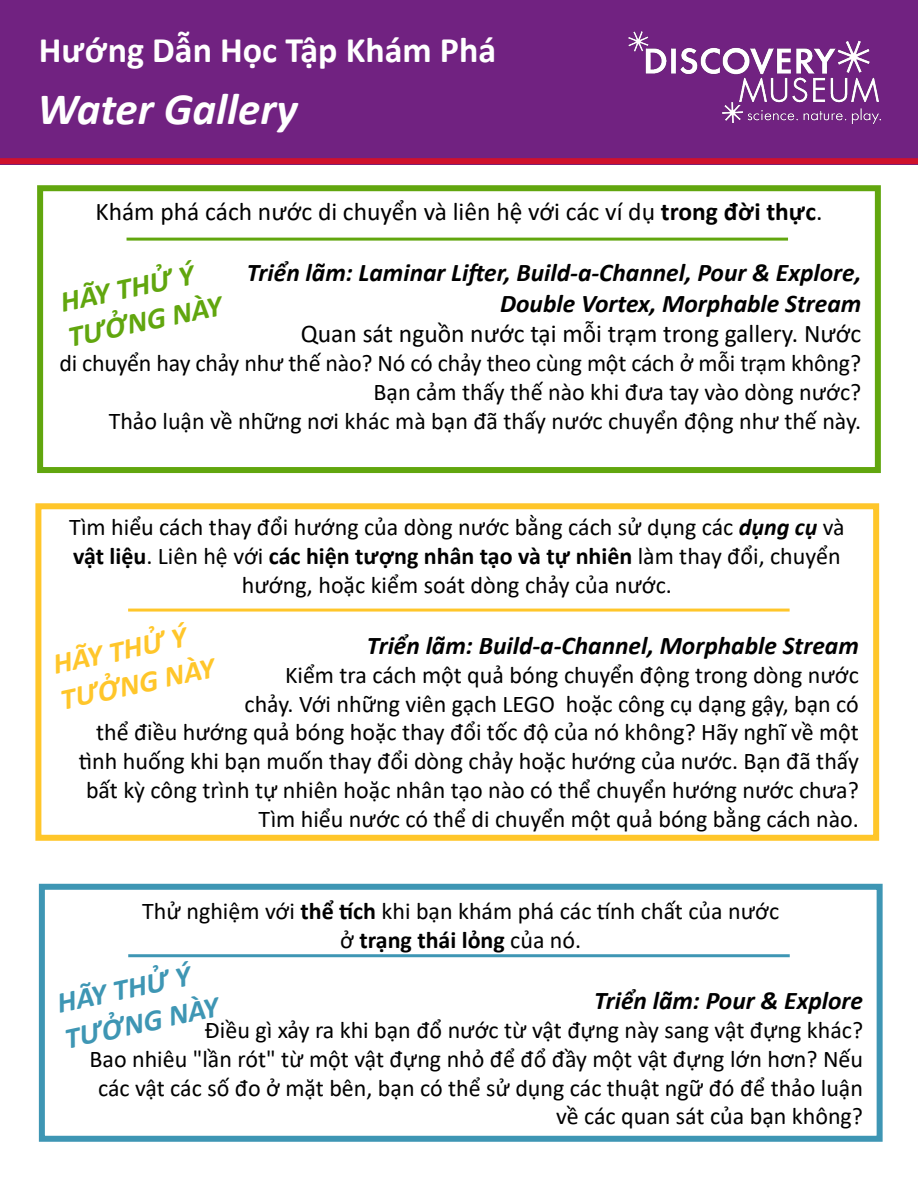
<style>
.page{position:relative;width:918px;height:1188px;background:#fff}
.page>*{position:absolute;margin:0;border:0;box-sizing:border-box;transform-origin:0 0}
.t1{font:italic 700 45px "Calibri";color:#fff}
.t2{font:700 36px "Calibri";color:#fff}
.t3{font:italic 700 30px/36px "Calibri";color:#ffc62a}
.t4{font:italic 700 30px/36px "Calibri";color:#61a60e}
.t5{font:italic 700 30px/36px "Calibri";color:#3e96b4}
.t6{font:italic 700 25.5px/30.6px "Calibri";color:#000;text-align:right}
.t7{font:25.5px "Calibri";color:#000}
.t8{font:24px/28.8px "Calibri";color:#000;text-align:right}
.s1{font-weight:700}
.s2{font-weight:700;font-style:italic}
</style>
<div class="page">
<div style="left:35px;top:503px;width:844px;height:338px;border:6px solid #ffc62a"></div>
<div style="left:0;top:0;width:918px;height:164px;background:#712281"></div>
<img style="left:628px;top:31px;width:253px;height:93px">
<div style="left:0;top:158px;width:918px;height:6px;background:#cf112d"></div>
<div style="left:37px;top:185px;width:844px;height:288px;border:6px solid #61a60e"></div>
<div style="left:39px;top:884px;width:844px;height:258px;border:6px solid #3e96b4"></div>
<hr style="left:127px;top:238px;width:661px;height:3px;background:#61a60e">
<hr style="left:128px;top:609px;width:662px;height:3px;background:#ffc62a">
<hr style="left:128px;top:954px;width:662px;height:3px;background:#3e96b4">
<h2 class="t2" style="left:39px;top:25px;width:459px">Hướng Dẫn Học Tập Khám Phá</h2>
<h1 class="t1" style="left:38px;top:77px;width:262px">Water Gallery</h1>
<p class="t7" style="left:95px;top:194px;width:729px">Khám phá cách nước di chuyển và liên hệ với các ví dụ <span class="s1">trong đời thực</span>.</p>
<p class="t6" style="left:247px;top:256px;width:616px">Triển lãm: Laminar Lifter, Build-a-Channel, Pour &amp; Explore,<br>Double Vortex, Morphable Stream</p>
<p class="t7" style="left:301px;top:316px;width:562px">Quan sát nguồn nước tại mỗi trạm trong gallery. Nước</p>
<p class="t8" style="left:60px;top:348px;width:803px">di chuyển hay chảy như thế nào? Nó có chảy theo cùng một cách ở mỗi trạm không?<br>Bạn cảm thấy thế nào khi đưa tay vào dòng nước?<br>Thảo luận về những nơi khác mà bạn đã thấy nước chuyển động như thế này.</p>
<p class="t4" style="left:57px;top:283px;width:158px;rotate:-12deg">HÃY THỬ Ý<br>TƯỞNG NÀY</p>
<p class="t8" style="left:69px;top:512px;width:777px;text-align:center">Tìm hiểu cách thay đổi hướng của dòng nước bằng cách sử dụng các <span class="s2">dụng cụ</span> và <span class="s1">vật liệu</span>. Liên hệ với <span class="s1">các hiện tượng nhân tạo và tự nhiên</span> làm thay đổi, chuyển hướng, hoặc kiểm soát dòng chảy của nước.</p>
<p class="t6" style="left:367px;top:629px;width:493px">Triển lãm: Build-a-Channel, Morphable Stream</p>
<p class="t8" style="left:79px;top:660px;width:781px">Kiểm tra cách một quả bóng chuyển động trong dòng nước<br>chảy. Với những viên gạch LEGO hoặc công cụ dạng gậy, bạn có<br>thể điều hướng quả bóng hoặc thay đổi tốc độ của nó không? Hãy nghĩ về một tình huống khi bạn muốn thay đổi dòng chảy hoặc hướng của nước. Bạn đã thấy bất kỳ công trình tự nhiên hoặc nhân tạo nào có thể chuyển hướng nước chưa?<br>Tìm hiểu nước có thể di chuyển một quả bóng bằng cách nào.</p>
<p class="t3" style="left:49px;top:646px;width:158px;rotate:-12deg">HÃY THỬ Ý<br>TƯỞNG NÀY</p>
<p class="t8" style="left:142px;top:896px;width:638px;text-align:center">Thử nghiệm với <span class="s1">thể tích</span> khi bạn khám phá các tính chất của nước ở <span class="s1">trạng thái lỏng</span> của nó.</p>
<p class="t6" style="left:594px;top:985px;width:271px">Triển lãm: Pour &amp; Explore</p>
<p class="t8" style="left:89px;top:1015px;width:775px">Điều gì xảy ra khi bạn đổ nước từ vật đựng này sang vật đựng khác?<br>Bao nhiêu "lần rót" từ một vật đựng nhỏ để đổ đầy một vật đựng lớn hơn? Nếu các vật các số đo ở mặt bên, bạn có thể sử dụng các thuật ngữ đó để thảo luận về các quan sát của bạn không?</p>
<p class="t5" style="left:54px;top:985px;width:158px;rotate:-12deg">HÃY THỬ Ý<br>TƯỞNG NÀY</p>
</div>
